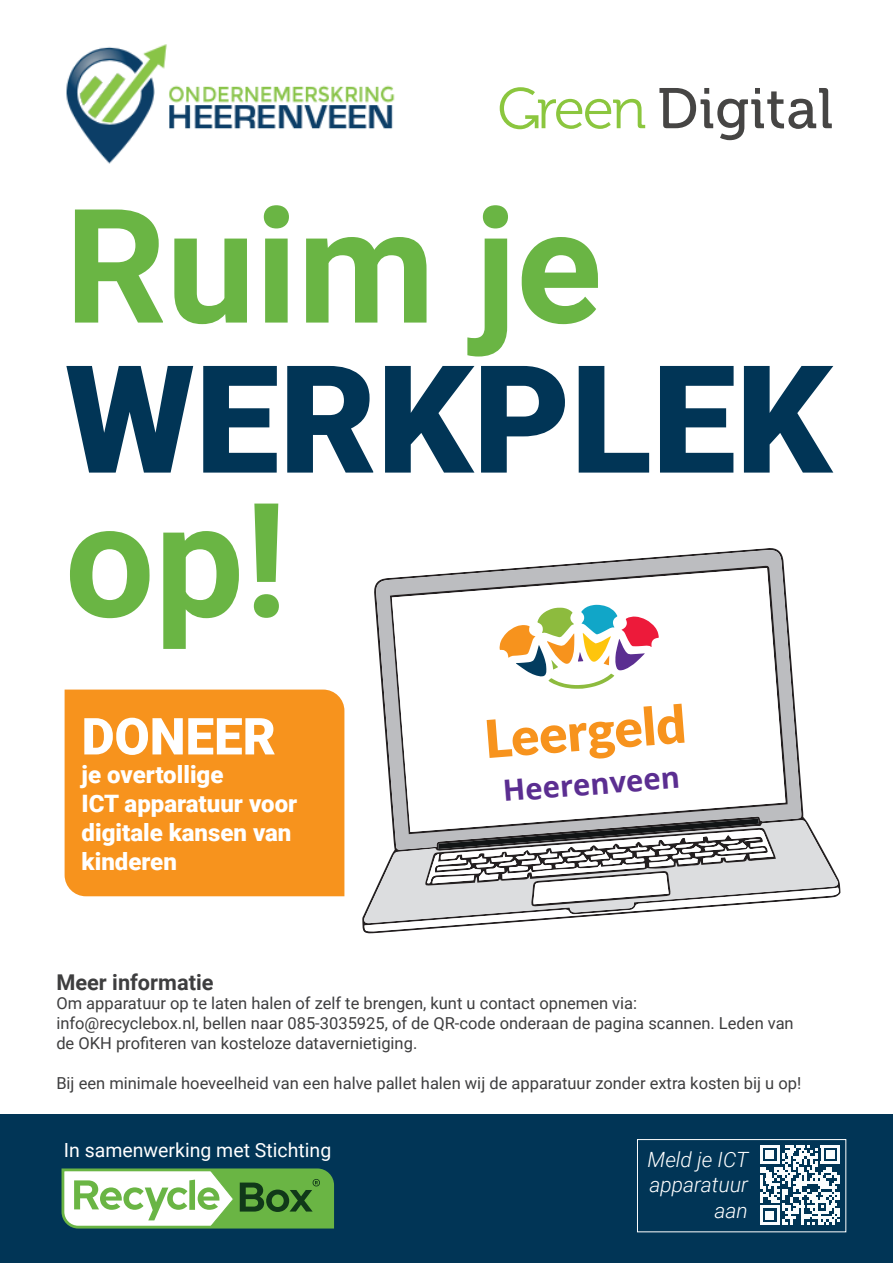
<style>
.page{position:relative;width:893px;height:1263px;background:#fff}
.page>*{position:absolute;margin:0;border:0;box-sizing:border-box;transform-origin:0 0}
.t1{font:700 159px "Roboto";color:#6ab544}
.t2{font:900 150px "Roboto";color:#013556}
.t3{font:900 51px "Roboto";color:#fff}
.t4{font:700 29.25px "Open Sans";color:#5b2e91}
.t5{font:900 24px/28.8px "Roboto";color:#fff}
.t6{font:700 21.75px "Roboto";color:#3e3e3f}
.t7{font:italic 300 21px/25.2px "Roboto";color:#fff;text-align:right}
.t8{font:19.5px "Roboto";color:#fff}
.t9{font:16.5px/19.8px "Roboto";color:#3e3e3f}
</style>
<div class="page">
<div style="left:0;top:1115px;width:893px;height:148px;background:#013556"></div>
<img style="left:66px;top:44px;width:329px;height:120px">
<svg style="left:376px;top:549px;width:426px;height:270px"></svg>
<svg style="left:392px;top:568px;width:393px;height:251px"></svg>
<svg style="left:365px;top:819px;width:475px;height:112px"></svg>
<svg style="left:499px;top:604px;width:160px;height:85px"></svg>
<svg style="left:487px;top:704px;width:198px;height:55px"></svg>
<svg style="left:500px;top:87px;width:145px;height:42px"></svg>
<svg style="left:659px;top:88px;width:173px;height:52px"></svg>
<div style="left:65px;top:689px;width:279px;height:207px;background:#f7931d"></div>
<svg style="left:61px;top:1168px;width:273px;height:61px"></svg>
<svg style="left:760px;top:1145px;width:80px;height:80px"></svg>
<div style="left:637px;top:1139px;width:209px;height:93px;border:1px solid #fff"></div>
<h1 class="t1" style="left:65px;top:155px;width:539px">Ruim je</h1>
<h2 class="t2" style="left:65px;top:314px;width:768px">WERKPLEK</h2>
<h1 class="t1" style="left:65px;top:449px;width:224px">op!</h1>
<h3 class="t3" style="left:82px;top:701px;width:196px">DONEER</h3>
<h3 class="t5" style="left:82px;top:759px;width:217px">je overtollige<br>ICT apparatuur voor digitale kansen van kinderen</h3>
<h3 class="t4" style="left:502px;top:770px;width:179px;rotate:-4deg">Heerenveen</h3>
<h3 class="t6" style="left:56px;top:967px;width:159px">Meer informatie</h3>
<p class="t9" style="left:56px;top:993px;width:739px">Om apparatuur op te laten halen of zelf te brengen, kunt u contact opnemen via:<br>info@recyclebox.nl, bellen naar 085-3035925, of de QR-code onderaan de pagina scannen. Leden van de OKH profiteren van kosteloze datavernietiging.</p>
<p class="t9" style="left:56px;top:1072px;width:746px">Bij een minimale hoeveelheid van een halve pallet halen wij de apparatuur zonder extra kosten bij u op!</p>
<p class="t8" style="left:64px;top:1137px;width:269px">In samenwerking met Stichting</p>
<p class="t7" style="left:648px;top:1146px;width:102px">Meld je ICT apparatuur aan</p>
</div>
